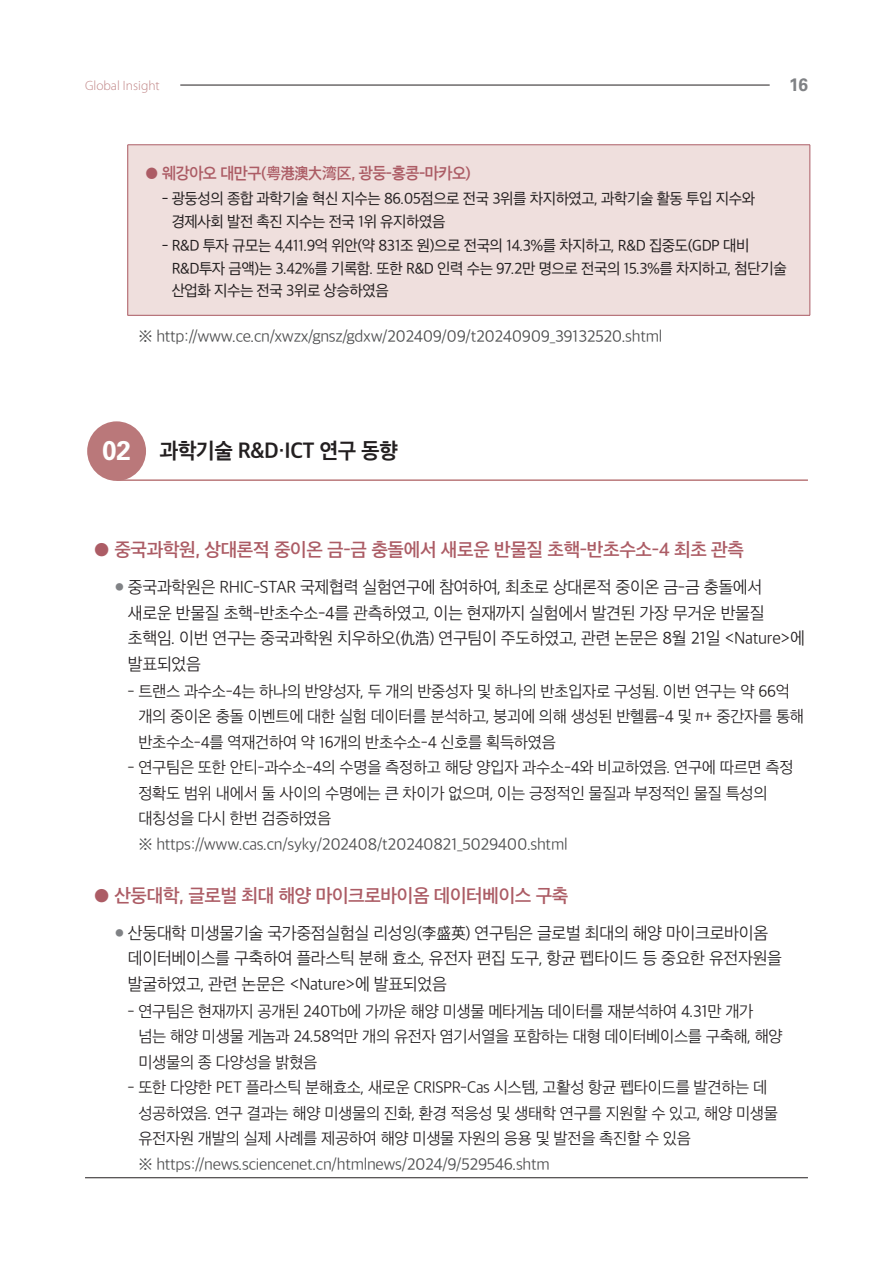
<style>
.page{position:relative;width:893px;height:1263px;background:#fff}
.page>*{position:absolute;margin:0;border:0;box-sizing:border-box;transform-origin:0 0}
.t1{font:21px "SD Gothic Neoa g Bd";letter-spacing:-.02em;color:#231f20;scale:.96 1}
.t2{font:18px "SD Gothic Neoa f Sm";letter-spacing:-.02em;color:#ac5c65}
.t3{font:700 18px "Univers LT Std";color:#808285;scale:.96 1}
.t4{font:16.5px/25.5px "SD Gothic Neoa c Lt";letter-spacing:-.02em;color:#231f20}
.t5{font:15.75px/25.5px "SD Gothic Neoa c Lt";letter-spacing:-.02em;color:#231f20}
.t6{font:15.75px "SD Gothic Neoa c Lt";letter-spacing:-.02em;color:#4b4c4d}
.t7{font:15.75px "SD Gothic Neoa TTF f Sm";letter-spacing:-.03em;color:#ac5c65}
.t8{font:15px/22.5px "SD Gothic Neoa d Rg";letter-spacing:-.03em;color:#231f20}
.t9{font:300 13.5px "Myriad Pro";color:#c08586}
.s1{font-family:"SD Gothic Neoa e Md"}
.s2{font-family:"Noto Sans CJ Kkr";font-weight:500}
.s3{font-family:"Univers LT Std";font-weight:700;font-size:27px;color:#fff}
.s4{font-size:10.5px;color:#808285}
</style>
<div class="page">
<hr style="left:180px;top:85px;width:590px;height:1px;background:#231f20">
<hr style="left:85px;top:1177px;width:723px;height:1px;background:#231f20">
<div style="left:128px;top:145px;width:682px;height:170px;background:#efdfdd"></div>
<hr style="left:127px;top:145px;width:1px;height:170px;background:#ac5c65">
<hr style="left:128px;top:144px;width:682px;height:1px;background:#ac5c65">
<hr style="left:810px;top:145px;width:1px;height:170px;background:#ac5c65">
<hr style="left:128px;top:315px;width:682px;height:1px;background:#ac5c65">
<div style="left:87px;top:421px;width:59px;height:60px;background:#ba787a;border-radius:50%"></div>
<hr style="left:117px;top:479px;width:691px;height:2px;background:#ba787a">
<p class="t9" style="left:85px;top:77px;width:76px">Global Insight</p>
<p class="t3" style="left:789px;top:74px;width:21px">16</p>
<p class="t7" style="left:145px;top:165px;width:328px"><span class="s1">●</span> 웨강아오 대만구(<span class="s2">粤</span>港澳大<span class="s2">湾区</span>, 광둥-홍콩-마카오)</p>
<p class="t8" style="left:172px;top:187px;width:585px;text-indent:-10px">- 광둥성의 종합 과학기술 혁신 지수는 86.05점으로 전국 3위를 차지하였고, 과학기술 활동 투입 지수와 경제사회 발전 촉진 지수는 전국 1위 유지하였음</p>
<p class="t8" style="left:172px;top:235px;width:617px;text-indent:-10px">- R&amp;D 투자 규모는 4,411.9억 위안(약 831조 원)으로 전국의 14.3%를 차지하고, R&amp;D 집중도(GDP 대비<br>R&amp;D투자 금액)는 3.42%를 기록함. 또한 R&amp;D 인력 수는 97.2만 명으로 전국의 15.3%를 차지하고, 첨단기술 산업화 지수는 전국 3위로 상승하였음</p>
<p class="t6" style="left:138px;top:328px;width:526px">※ http://www.ce.cn/xwzx/gnsz/gdxw/202409/09/t20240909_39132520.shtml</p>
<h1 class="t1" style="left:102px;top:441px;width:310px"><span class="s3">02</span> 과학기술 R&amp;D·ICT 연구 동향</h1>
<p class="t2" style="left:94px;top:541px;width:652px">● 중국과학원, 상대론적 중이온 금-금 충돌에서 새로운 반물질 초핵-반초수소-4 최초 관측</p>
<p class="t4" style="left:128px;top:574px;width:679px;text-indent:-13px"><span class="s4">●</span> 중국과학원은 RHIC-STAR 국제협력 실험연구에 참여하여, 최초로 상대론적 중이온 금-금 충돌에서 새로운 반물질 초핵-반초수소-4를 관측하였고, 이는 현재까지 실험에서 발견된 가장 무거운 반물질 초핵임. 이번 연구는 중국과학원 치우하오(仇浩) 연구팀이 주도하였고, 관련 논문은 8월 21일 &lt;Nature&gt;에 발표되었음</p>
<p class="t5" style="left:138px;top:678px;width:667px;text-indent:-11px">- 트랜스 과수소-4는 하나의 반양성자, 두 개의 반중성자 및 하나의 반초입자로 구성됨. 이번 연구는 약 66억 개의 중이온 충돌 이벤트에 대한 실험 데이터를 분석하고, 붕괴에 의해 생성된 반헬륨-4 및 π+ 중간자를 통해 반초수소-4를 역재건하여 약 16개의 반초수소-4 신호를 획득하였음</p>
<p class="t5" style="left:138px;top:755px;width:657px;text-indent:-11px">- 연구팀은 또한 안티-과수소-4의 수명을 측정하고 해당 양입자 과수소-4와 비교하였음. 연구에 따르면 측정 정확도 범위 내에서 둘 사이의 수명에는 큰 차이가 없으며, 이는 긍정적인 물질과 부정적인 물질 특성의 대칭성을 다시 한번 검증하였음</p>
<p class="t6" style="left:138px;top:836px;width:431px">※ https://www.cas.cn/syky/202408/t20240821_5029400.shtml</p>
<p class="t2" style="left:94px;top:886px;width:476px">● 산둥대학, 글로벌 최대 해양 마이크로바이옴 데이터베이스 구축</p>
<p class="t4" style="left:128px;top:920px;width:656px;text-indent:-13px"><span class="s4">●</span> 산둥대학 미생물기술 국가중점실험실 리성잉(李盛英) 연구팀은 글로벌 최대의 해양 마이크로바이옴 데이터베이스를 구축하여 플라스틱 분해 효소, 유전자 편집 도구, 항균 펩타이드 등 중요한 유전자원을 발굴하였고, 관련 논문은 &lt;Nature&gt;에 발표되었음</p>
<p class="t5" style="left:138px;top:998px;width:646px;text-indent:-11px">- 연구팀은 현재까지 공개된 240Tb에 가까운 해양 미생물 메타게놈 데이터를 재분석하여 4.31만 개가 넘는 해양 미생물 게놈과 24.58억만 개의 유전자 염기서열을 포함하는 대형 데이터베이스를 구축해, 해양 미생물의 종 다양성을 밝혔음</p>
<p class="t5" style="left:138px;top:1075px;width:641px;text-indent:-11px">- 또한 다양한 PET 플라스틱 분해효소, 새로운 CRISPR-Cas 시스템, 고활성 항균 펩타이드를 발견하는 데 성공하였음. 연구 결과는 해양 미생물의 진화, 환경 적응성 및 생태학 연구를 지원할 수 있고, 해양 미생물 유전자원 개발의 실제 사례를 제공하여 해양 미생물 자원의 응용 및 발전을 촉진할 수 있음</p>
<p class="t6" style="left:138px;top:1156px;width:413px">※ https://news.sciencenet.cn/htmlnews/2024/9/529546.shtm</p>
</div>
